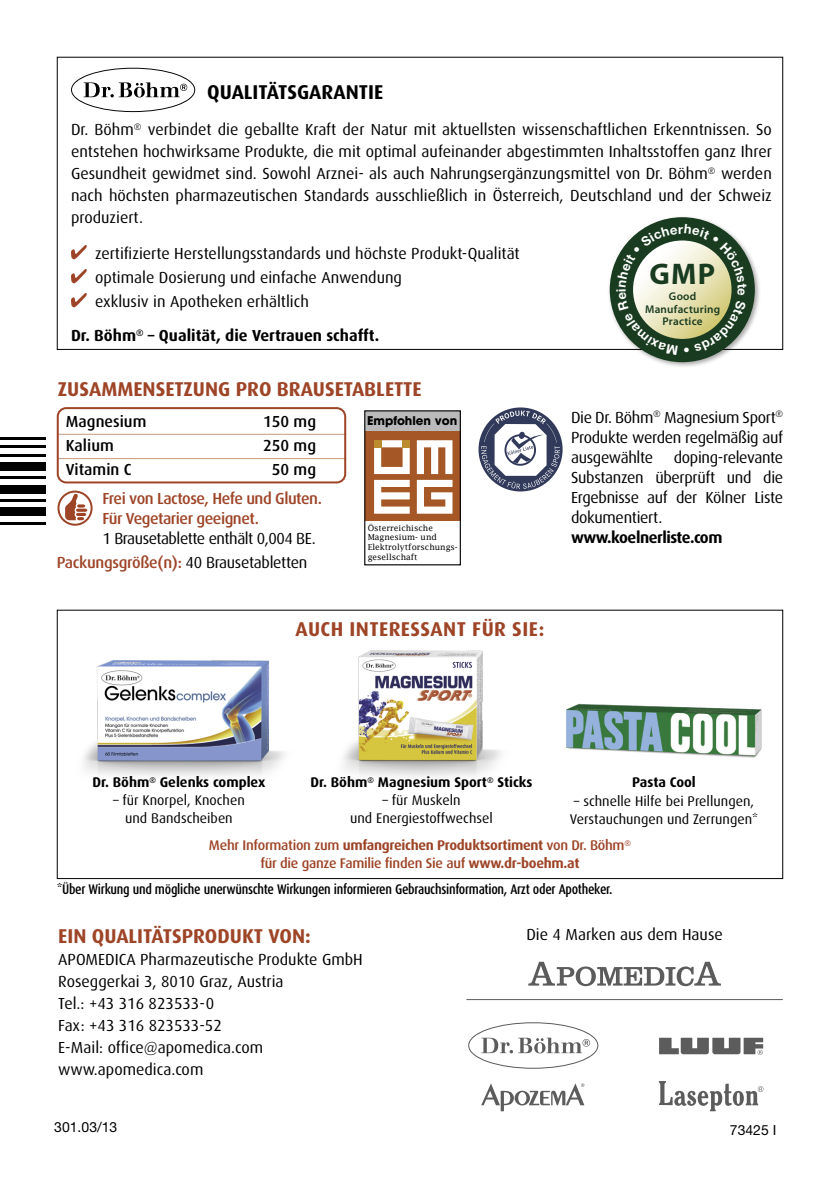
<style>
.page{position:relative;width:840px;height:1191px;background:#fff}
.page>*{position:absolute;margin:0;border:0;box-sizing:border-box;transform-origin:0 0}
.t1{font:700 30px "Myriad Pro";color:#193b1f}
.t2{font:700 20px "Dax";color:#9e4427}
.t3{font:700 20px "Dax";letter-spacing:.02em;color:#9e4427}
.t4{font:700 20px "Dax";color:#000}
.t5{font:16px/22px "Dax";color:#000;text-align:justify}
.t6{font:500 16px/20px "Dax";letter-spacing:-.03em;color:#9e4427}
.t7{font:700 16px "Dax";letter-spacing:-.005em;color:#000}
.t8{font:500 16px "Dax";color:#000}
.t9{font:16px "Dax";letter-spacing:-.03em;color:#000}
.t10{font:700 16px "Dax";letter-spacing:-.03em;color:#000}
.t11{font:14px/18px "Dax";color:#000;text-align:center}
.t12{font:500 14px/18px "Dax";letter-spacing:-.02em;color:#9e4427;text-align:center}
.t13{font:500 14px "Dax Condensed";letter-spacing:-.02em;color:#000}
.t14{font:700 14px "Dax";color:#000}
.t15{font:14px "Helvetica Neue LT Std";color:#000}
.t16{font:700 12px "ITC Avant Garde Pro";color:#000}
.t17{font:600 11.2px/12.4px "Myriad Pro";letter-spacing:.02em;color:#193b1f;text-align:center}
.t18{font:8.2px/9.8px "Lucida Fax";color:#000}
.s1{font-weight:400;color:#000}
.s2{font-weight:700}
</style>
<div class="page">
<img style="left:56px;top:647px;width:228px;height:159px">
<img style="left:566px;top:703px;width:196px;height:55px">
<hr style="left:0;top:437px;width:45px;height:2px;background:#000">
<hr style="left:0;top:445px;width:45px;height:3px;background:#000">
<hr style="left:0;top:454px;width:45px;height:2px;background:#000">
<div style="left:0;top:462px;width:45px;height:9px;background:#000"></div>
<hr style="left:0;top:476px;width:45px;height:3px;background:#000">
<div style="left:0;top:485px;width:45px;height:8px;background:#000"></div>
<hr style="left:0;top:499px;width:45px;height:3px;background:#000">
<div style="left:0;top:507px;width:45px;height:9px;background:#000"></div>
<hr style="left:0;top:522px;width:45px;height:2px;background:#000">
<svg style="left:71px;top:245px;width:16px;height:14px"></svg>
<svg style="left:71px;top:269px;width:16px;height:14px"></svg>
<svg style="left:71px;top:293px;width:16px;height:14px"></svg>
<div style="left:607px;top:215px;width:153px;height:153px;background:#000;opacity:.35"></div>
<div style="left:609px;top:217px;width:145px;height:145px;background:#193b1f;border-radius:50%"></div>
<svg style="left:71px;top:68px;width:124px;height:44px"></svg>
<hr style="left:57px;top:434px;width:289px;height:1px;background:#c5997c">
<hr style="left:57px;top:458px;width:289px;height:1px;background:#c5997c">
<div style="left:57px;top:407px;width:289px;height:76px;border:2px solid #9e4427;border-radius:9px"></div>
<svg style="left:65px;top:493px;width:22px;height:27px"></svg>
<div style="left:57px;top:490px;width:36px;height:36px;border:2px solid #9e4427;border-radius:50%"></div>
<svg style="left:528px;top:961px;width:192px;height:25px"></svg>
<svg style="left:481px;top:1083px;width:103px;height:28px"></svg>
<svg style="left:659px;top:1037px;width:103px;height:18px"></svg>
<hr style="left:466px;top:999px;width:316px;height:1px;background:#5c5c5c">
<svg style="left:468px;top:1022px;width:130px;height:46px"></svg>
<div style="left:57px;top:609px;width:725px;height:270px;border:1px solid #000"></div>
<svg style="left:478px;top:407px;width:84px;height:84px"></svg>
<svg style="left:518px;top:431px;width:7px;height:8px"></svg>
<div style="left:364px;top:411px;width:96px;height:20px;background:#bababa"></div>
<div style="left:364px;top:431px;width:96px;height:90px;background:#a55826"></div>
<svg style="left:374px;top:440px;width:35px;height:34px"></svg>
<div style="left:374px;top:440px;width:7px;height:7px;background:#ba8c2d"></div>
<div style="left:402px;top:440px;width:7px;height:7px;background:#ba8c2d"></div>
<svg style="left:374px;top:480px;width:35px;height:34px"></svg>
<svg style="left:416px;top:440px;width:36px;height:34px"></svg>
<svg style="left:416px;top:480px;width:36px;height:34px"></svg>
<div style="left:364px;top:410px;width:96px;height:155px;border:1px solid #000"></div>
<img style="left:343px;top:650px;width:158px;height:128px">
<svg style="left:658px;top:1081px;width:105px;height:30px"></svg>
<svg style="left:616px;top:224px;width:130px;height:131px"></svg>
<p class="t4" style="left:207px;top:81px;width:177px">QUALITÄTSGARANTIE</p>
<p class="t5" style="left:71px;top:119px;width:702px">Dr. Böhm<sup>®</sup> verbindet die geballte Kraft der Natur mit aktuellsten wissenschaftlichen Erkenntnissen. So entstehen hochwirksame Produkte, die mit optimal aufeinander abgestimmten Inhaltsstoffen ganz Ihrer Gesundheit gewidmet sind. Sowohl Arznei- als auch Nahrungsergänzungsmittel von Dr. Böhm<sup>®</sup> werden nach höchsten pharmazeutischen Standards ausschließlich in Österreich, Deutschland und der Schweiz produziert.</p>
<p class="t5" style="left:95px;top:242px;width:426px;line-height:24px;text-align:left">zertifizierte Herstellungsstandards und höchste Produkt-Qualität optimale Dosierung und einfache Anwendung<br>exklusiv in Apotheken erhältlich</p>
<p class="t7" style="left:71px;top:327px;width:310px">Dr. Böhm<sup>®</sup> – Qualität, die Vertrauen schafft.</p>
<h1 class="t1" style="left:649px;top:257px;width:67px">GMP</h1>
<p class="t17" style="left:644px;top:290px;width:77px">Good<br>Manufacturing<br>Practice</p>
<p class="t2" style="left:58px;top:378px;width:365px">ZUSAMMENSETZUNG PRO BRAUSETABLETTE</p>
<p class="t8" style="left:66px;top:413px;width:82px">Magnesium</p>
<p class="t8" style="left:263px;top:413px;width:55px">150 mg</p>
<p class="t8" style="left:66px;top:437px;width:49px">Kalium</p>
<p class="t8" style="left:263px;top:437px;width:55px">250 mg</p>
<p class="t8" style="left:66px;top:461px;width:67px">Vitamin C</p>
<p class="t8" style="left:271px;top:461px;width:46px">50 mg</p>
<p class="t6" style="left:102px;top:488px;width:221px">Frei von Lactose, Hefe und Gluten.<br>Für Vegetarier geeignet.</p>
<p class="t9" style="left:102px;top:529px;width:215px">1 Brausetablette enthält 0,004 BE.</p>
<p class="t16" style="left:367px;top:413px;width:91px">Empfohlen von</p>
<p class="t18" style="left:367px;top:522px;width:92px">Österreichische<br>Magnesium- und<br>Elektrolytforschungs&shy;gesellschaft</p>
<p class="t6" style="left:57px;top:552px;width:252px">Packungsgröße(n): <span class="s1">40 Brausetabletten</span></p>
<p class="t3" style="left:295px;top:618px;width:250px">AUCH INTERESSANT FÜR SIE:</p>
<p class="t5" style="left:570px;top:407px;width:213px;line-height:20px">Die Dr. Böhm<sup>®</sup> Magnesium Sport<sup>® </sup>Produkte werden regelmäßig auf ausgewählte</p>
<p class="t5" style="left:570px;top:447px;width:213px;line-height:20px;text-indent:103px">doping-relevante Substanzen überprüft und die Ergebnisse auf der Kölner Liste dokumentiert.</p>
<p class="t10" style="left:570px;top:528px;width:153px">www.koelnerliste.com</p>
<p class="t14" style="left:92px;top:774px;width:174px">Dr. Böhm<sup>®</sup> Gelenks complex</p>
<p class="t11" style="left:113px;top:791px;width:133px">– für Knorpel, Knochen und Bandscheiben</p>
<p class="t14" style="left:310px;top:774px;width:223px">Dr. Böhm<sup>®</sup> Magnesium Sport<sup>®</sup> Sticks</p>
<p class="t11" style="left:350px;top:791px;width:144px">– für Muskeln<br>und Energiestoffwechsel</p>
<p class="t14" style="left:631px;top:774px;width:65px">Pasta Cool</p>
<p class="t11" style="left:569px;top:791px;width:190px;text-align:left">– schnelle Hilfe bei Prellungen,<br>Verstauchungen und Zerrungen*</p>
<p class="t12" style="left:209px;top:836px;width:423px">Mehr Information zum <span class="s2">umfangreichen Produktsortiment</span> von Dr. Böhm<sup>® </sup>für die ganze Familie finden Sie auf <span class="s2">www.dr-boehm.at</span></p>
<p class="t13" style="left:57px;top:881px;width:557px">*Über Wirkung und mögliche unerwünschte Wirkungen informieren Gebrauchsinformation, Arzt oder Apotheker.</p>
<p class="t2" style="left:58px;top:924px;width:254px">EIN QUALITÄTSPRODUKT VON:</p>
<p class="t5" style="left:58px;top:948px;width:306px;text-align:left">APOMEDICA Pharmazeutische Produkte GmbH<br>Roseggerkai 3, 8010 Graz, Austria<br>Tel.: +43 316 823533-0<br>Fax: +43 316 823533-52<br>E-Mail: office@apomedica.com www.apomedica.com</p>
<p class="t5" style="left:526px;top:923px;width:198px">Die 4 Marken aus dem Hause</p>
<p class="t15" style="left:54px;top:1118px;width:65px">301.03/13</p>
<p class="t15" style="left:729px;top:1121px;width:48px">73425 I</p>
</div>
